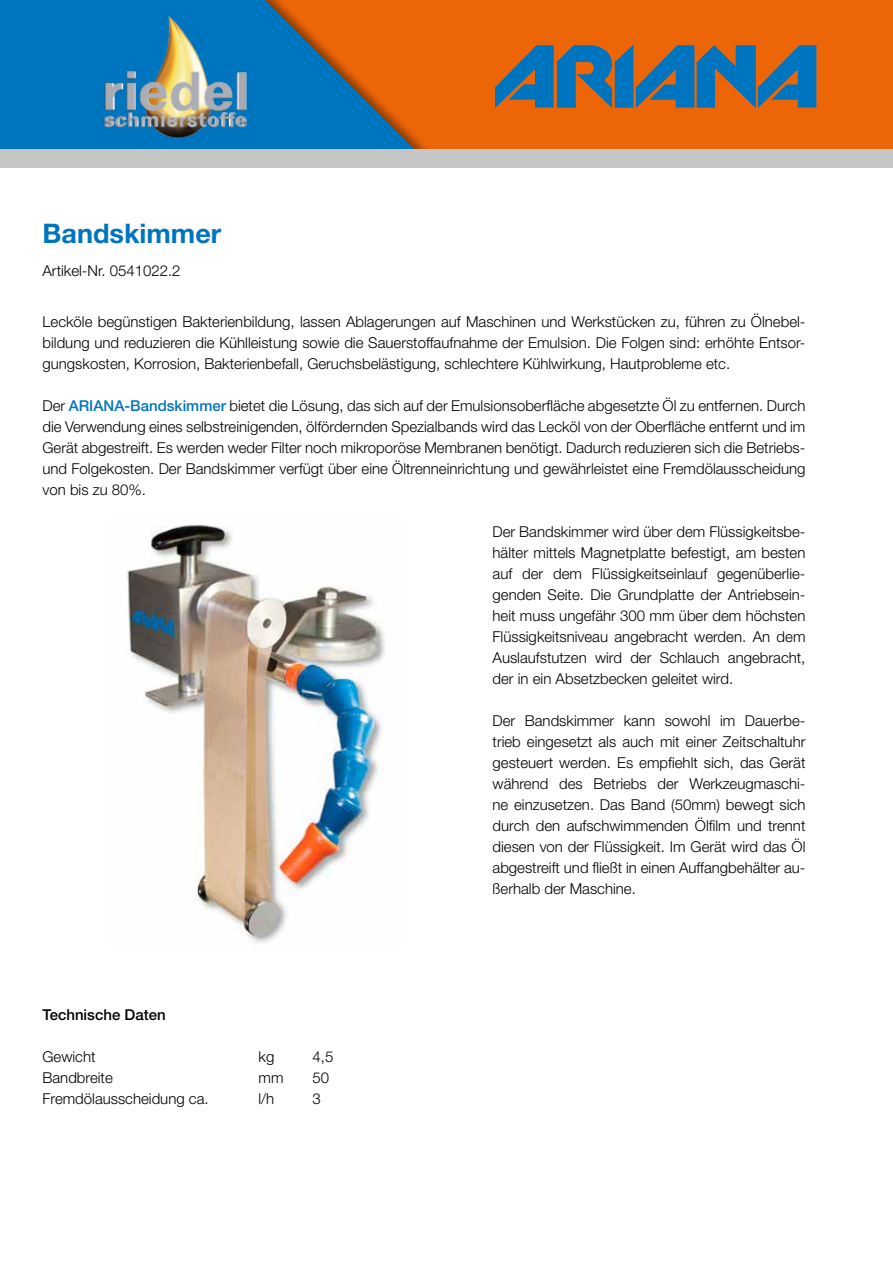
<style>
.page{position:relative;width:893px;height:1263px;background:#fff}
.page>*{position:absolute;margin:0;border:0;box-sizing:border-box;transform-origin:0 0}
.t1{font:700 27px "Helvetica Neue LT Pro";color:#0075bf}
.t2{font:300 15px/21px "Helvetica Neue LT Pro";color:#000;text-align:justify}
.t3{font:500 15px "Helvetica Neue LT Pro";color:#000}
.s1{font-weight:500;color:#0075bf}
</style>
<div class="page">
<div style="left:0;top:0;width:893px;height:149px;background:#ec6608"></div>
<svg style="left:0;top:0;width:415px;height:149px;fill:#0075bf"></svg>
<svg style="left:495px;top:44px;width:321px;height:64px"></svg>
<img style="left:97px;top:13px;width:158px;height:126px">
<div style="left:0;top:149px;width:893px;height:19px;background:#c6c6c6"></div>
<img style="left:125px;top:524px;width:260px;height:419px">
<h1 class="t1" style="left:43px;top:216px;width:180px">Bandskimmer</h1>
<p class="t2" style="left:43px;top:260px;width:140px">Artikel-Nr. 0541022.2</p>
<p class="t2" style="left:43px;top:311px;width:764px">Lecköle begünstigen Bakterienbildung, lassen Ablagerungen auf Maschinen und Werkstücken zu, führen zu Ölnebel&shy;bildung und reduzieren die Kühlleistung sowie die Sauerstoffaufnahme der Emulsion. Die Folgen sind: erhöhte Entsor&shy;gungskosten, Korrosion, Bakterienbefall, Geruchsbelästigung, schlechtere Kühlwirkung, Hautprobleme etc.</p>
<p class="t2" style="left:43px;top:395px;width:764px">Der <span class="s1">ARIANA-Bandskimmer</span> bietet die Lösung, das sich auf der Emulsionsoberfläche abgesetzte Öl zu entfernen. Durch die Verwendung eines selbstreinigenden, ölfördernden Spezialbands wird das Lecköl von der Oberfläche entfernt und im Gerät abgestreift. Es werden weder Filter noch mikroporöse Membranen benötigt. Dadurch reduzieren sich die Betriebs&shy;und Folgekosten. Der Bandskimmer verfügt über eine Öltrenneinrichtung und gewährleistet eine Fremdölausscheidung von bis zu 80%.</p>
<p class="t2" style="left:493px;top:521px;width:314px">Der Bandskimmer wird über dem Flüssigkeitsbe&shy;hälter mittels Magnetplatte befestigt, am besten auf der dem Flüssigkeitseinlauf gegenüberlie&shy;genden Seite. Die Grundplatte der Antriebsein&shy;heit muss ungefähr 300 mm über dem höchsten Flüssigkeitsniveau angebracht werden. An dem Auslaufstutzen wird der Schlauch angebracht, der in ein Absetzbecken geleitet wird.</p>
<p class="t2" style="left:493px;top:710px;width:314px">Der Bandskimmer kann sowohl im Dauerbe&shy;trieb eingesetzt als auch mit einer Zeitschaltuhr gesteuert werden. Es empfiehlt sich, das Gerät während des Betriebs der Werkzeugmaschi&shy;ne einzusetzen. Das Band (50mm) bewegt sich durch den aufschwimmenden Ölfilm und trennt diesen von der Flüssigkeit. Im Gerät wird das Öl abgestreift und fließt in einen Auffangbehälter au&shy;ßerhalb der Maschine.</p>
<p class="t3" style="left:43px;top:1006px;width:125px">Technische Daten</p>
<p class="t2" style="left:43px;top:1046px;width:55px">Gewicht</p>
<p class="t2" style="left:259px;top:1046px;width:17px">kg</p>
<p class="t2" style="left:313px;top:1046px;width:22px">4,5</p>
<p class="t2" style="left:43px;top:1067px;width:72px">Bandbreite</p>
<p class="t2" style="left:259px;top:1067px;width:26px">mm</p>
<p class="t2" style="left:313px;top:1067px;width:18px">50</p>
<p class="t2" style="left:43px;top:1088px;width:168px">Fremdölausscheidung ca.</p>
<p class="t2" style="left:259px;top:1088px;width:17px">l/h</p>
<p class="t2" style="left:313px;top:1088px;width:10px">3</p>
</div>
